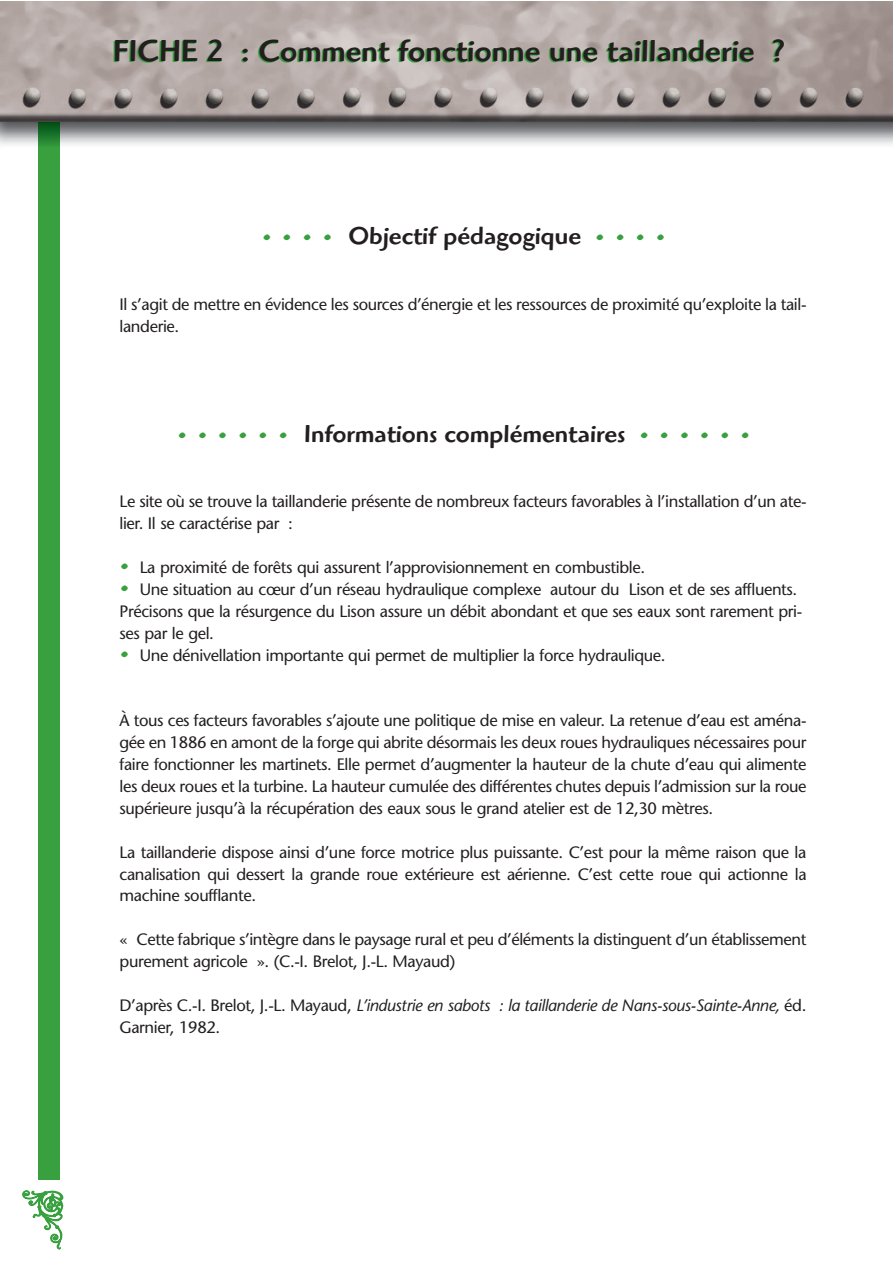
<style>
.page{position:relative;width:893px;height:1263px;background:#fff}
.page>*{position:absolute;margin:0;border:0;box-sizing:border-box;transform-origin:0 0}
.t1{font:500 31.5px "Highlander";color:#231f20}
.t2{font:500 25.5px "Highlander";color:#231f20}
.t3{font:16.5px/21.9px "Stone Sans";letter-spacing:-.025em;color:#231f20}
.t4{font:italic 16.5px/21.9px "Stone Sans";letter-spacing:-.025em;color:#231f20}
.s1{font-size:36px;color:#39a03f}
.s2{font-family:"Highlander";font-weight:500;font-size:36px;color:#39a03f}
.s3{font-style:normal}
</style>
<div class="page">
<img style="left:0;top:1px;width:892px;height:150px">
<div style="left:39px;top:122px;width:21px;height:1057px;background:#39a03f"></div>
<svg style="left:39px;top:122px;width:21px;height:23px"></svg>
<svg style="left:22px;top:1190px;width:42px;height:60px"></svg>
<h1 class="t1" style="left:113px;top:39px;width:674px">FICHE 2 : Comment fonctionne une taillanderie ?</h1>
<h2 class="t2" style="left:262px;top:227px;width:405px"><span class="s1">• • • •</span> Objectif pédagogique <span class="s1">• • • •</span></h2>
<p class="t3" style="left:120px;top:295px;width:688px">Il s’agit de mettre en évidence les sources d’énergie et les ressources de proximité qu’exploite la tail&shy;landerie.</p>
<h2 class="t2" style="left:177px;top:424px;width:575px"><span class="s1">• • • • • •</span> Informations complémentaires <span class="s1">• • • • • •</span></h2>
<p class="t3" style="left:120px;top:492px;width:688px">Le site où se trouve la taillanderie présente de nombreux facteurs favorables à l’installation d’un ate&shy;lier. Il se caractérise par :</p>
<p class="t3" style="left:120px;top:558px;width:527px"><span class="s2">•</span> La proximité de forêts qui assurent l’approvisionnement en combustible.</p>
<p class="t3" style="left:120px;top:580px;width:684px"><span class="s2">•</span> Une situation au cœur d’un réseau hydraulique complexe autour du Lison et de ses affluents.<br>Précisons que la résurgence du Lison assure un débit abondant et que ses eaux sont rarement pri&shy;ses par le gel.</p>
<p class="t3" style="left:120px;top:645px;width:548px"><span class="s2">•</span> Une dénivellation importante qui permet de multiplier la force hydraulique.</p>
<p class="t3" style="left:120px;top:711px;width:688px;text-align:justify">À tous ces facteurs favorables s’ajoute une politique de mise en valeur. La retenue d’eau est aména&shy;gée en 1886 en amont de la forge qui abrite désormais les deux roues hydrauliques nécessaires pour faire fonctionner les martinets. Elle permet d’augmenter la hauteur de la chute d’eau qui alimente les deux roues et la turbine. La hauteur cumulée des différentes chutes depuis l’admission sur la roue supérieure jusqu’à la récupération des eaux sous le grand atelier est de 12,30 mètres.</p>
<p class="t3" style="left:120px;top:843px;width:688px;text-align:justify">La taillanderie dispose ainsi d’une force motrice plus puissante. C’est pour la même raison que la canalisation qui dessert la grande roue extérieure est aérienne. C’est cette roue qui actionne la machine soufflante.</p>
<p class="t3" style="left:120px;top:930px;width:688px">« Cette fabrique s’intègre dans le paysage rural et peu d’éléments la distinguent d’un établissement purement agricole ». (C.-I. Brelot, J.-L. Mayaud)</p>
<p class="t4" style="left:120px;top:996px;width:688px"><span class="s3">D’après C.-I. Brelot, J.-L. Mayaud,</span> L’industrie en sabots : la taillanderie de Nans-sous-Sainte-Anne, <span class="s3">éd.<br>Garnier, 1982.</span></p>
</div>
